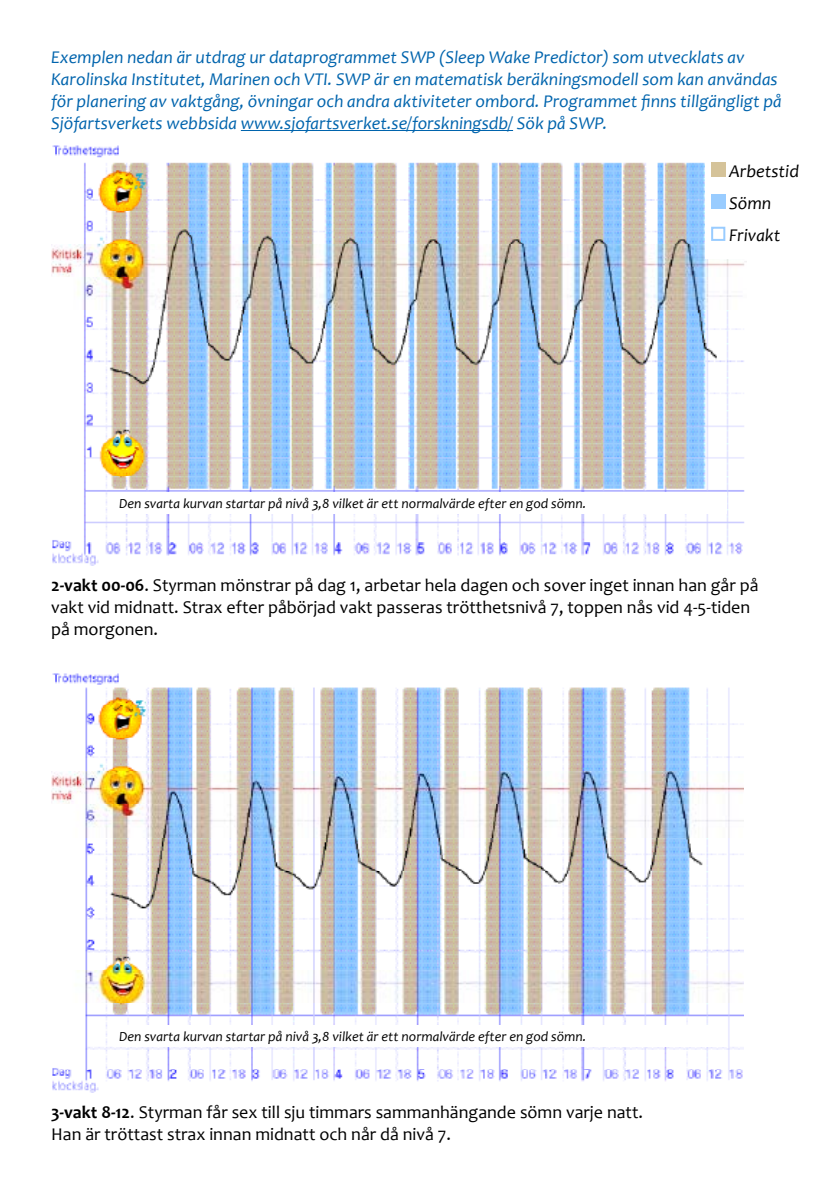
<style>
.page{position:relative;width:840px;height:1191px;background:#fff}
.page>*{position:absolute;margin:0;border:0;box-sizing:border-box;transform-origin:0 0}
.t1{font:italic 18px/22px "Candara";color:#0064ad}
.t2{font:18px/22px "Candara";color:#000}
.t3{font:italic 18px/32px "Candara";color:#000}
.t4{font:italic 14px "Candara";color:#000}
.s1{font-weight:700}
</style>
<div class="page">
<img style="left:51px;top:146px;width:694px;height:419px">
<img style="left:51px;top:673px;width:691px;height:419px">
<hr style="left:241px;top:130px;width:272px;height:1px;background:#0064ad">
<div style="left:113px;top:492px;width:613px;height:21px;background:#fff"></div>
<div style="left:705px;top:145px;width:100px;height:114px;background:#fff"></div>
<div style="left:710px;top:163px;width:15px;height:14px;background:#d5c399"></div>
<div style="left:710px;top:195px;width:15px;height:14px;background:#9cf"></div>
<div style="left:710px;top:227px;width:15px;height:14px;border:2px solid #9cf"></div>
<div style="left:113px;top:1025px;width:613px;height:21px;background:#fff"></div>
<p class="t1" style="left:51px;top:46px;width:731px">Exemplen nedan är utdrag ur dataprogrammet SWP (Sleep Wake Predictor) som utvecklats av Karolinska Institutet, Marinen och VTI. SWP är en matematisk beräkningsmodell som kan användas för planering av vaktgång, övningar och andra aktiviteter ombord. Programmet finns tillgängligt på Sjöfartsverkets webbsida www.sjofartsverket.se/forskningsdb/ Sök på SWP.</p>
<p class="t4" style="left:119px;top:495px;width:468px">Den svarta kurvan startar på nivå 3,8 vilket är ett normalvärde efter en god sömn.</p>
<p class="t3" style="left:728px;top:155px;width:71px">Arbetstid<br>Sömn<br>Frivakt</p>
<p class="t2" style="left:51px;top:574px;width:708px"><span class="s1">2-vakt 00-06</span>. Styrman mönstrar på dag 1, arbetar hela dagen och sover inget innan han går på vakt vid midnatt. Strax efter påbörjad vakt passeras trötthetsnivå 7, toppen nås vid 4-5-tiden på morgonen.</p>
<p class="t4" style="left:119px;top:1028px;width:468px">Den svarta kurvan startar på nivå 3,8 vilket är ett normalvärde efter en god sömn.</p>
<p class="t2" style="left:51px;top:1101px;width:593px"><span class="s1">3-vakt 8-12</span>. Styrman får sex till sju timmars sammanhängande sömn varje natt.<br>Han är tröttast strax innan midnatt och når då nivå 7.</p>
</div>
